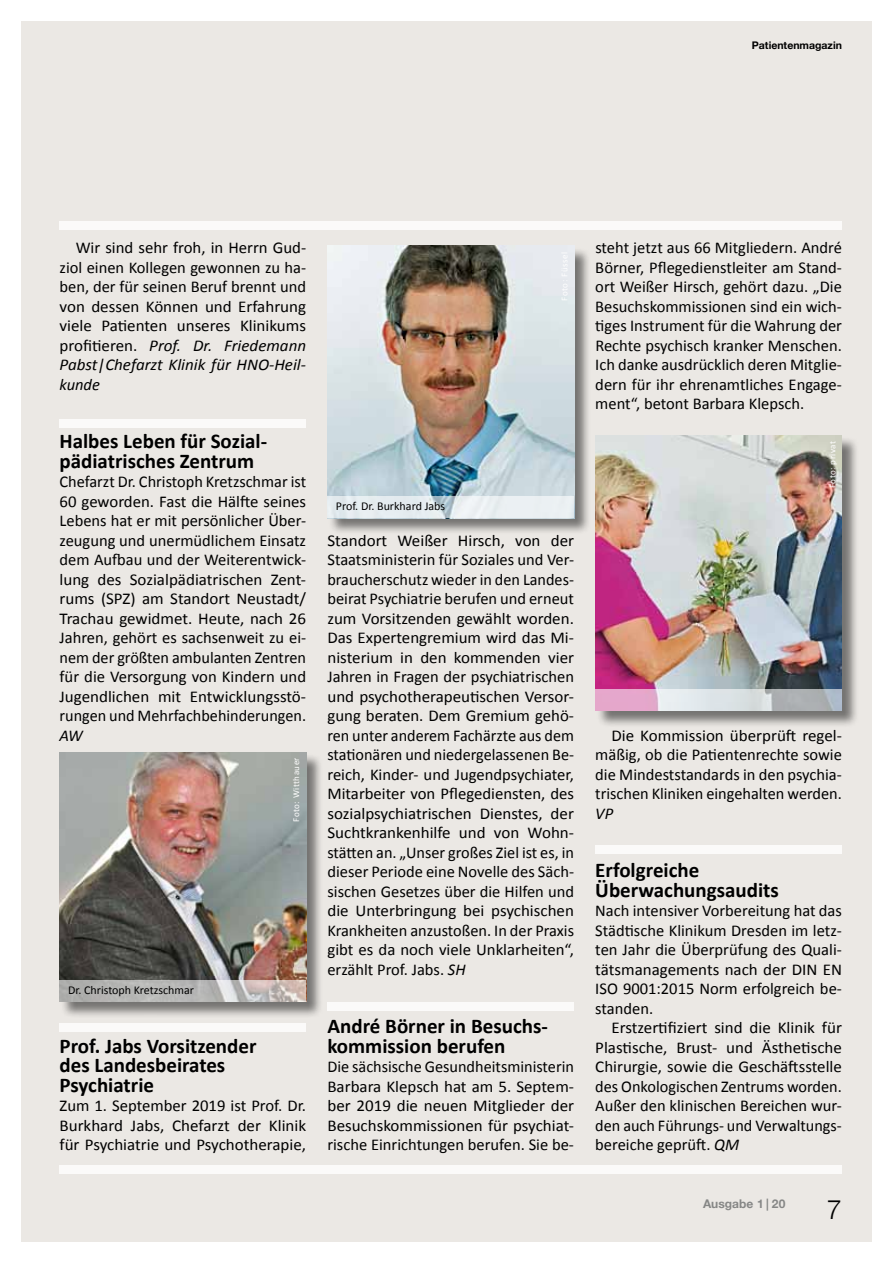
<style>
.page{position:relative;width:893px;height:1263px;background:#fff}
.page>*{position:absolute;margin:0;border:0;box-sizing:border-box;transform-origin:0 0}
.t1{font:300 27px "Helvetica Neue";color:#000}
.t2{font:700 21px/19.5px "Calibri";color:#000}
.t3{font:16.5px/19.5px "Calibri";color:#000;text-align:justify}
.t4{font:italic 16.5px "Calibri";color:#000}
.t5{font:12px "Calibri";color:#000}
.t6{font:700 12px "Helvetica Neue";color:#868786}
.t7{font:700 10.5px "Helvetica Neue";color:#000}
.t8{font:9px "Calibri";letter-spacing:.05em;color:#fff}
.s1{font-style:italic}
</style>
<div class="page">
<div style="left:21px;top:21px;width:851px;height:1221px;background:#ebe8e4"></div>
<div style="left:60px;top:1023px;width:246px;height:9px;background:#fff"></div>
<div style="left:60px;top:420px;width:246px;height:8px;background:#fff"></div>
<div style="left:327px;top:1002px;width:247px;height:8px;background:#fff"></div>
<div style="left:595px;top:845px;width:247px;height:8px;background:#fff"></div>
<div style="left:328px;top:247px;width:263px;height:288px;background:#000;opacity:.5"></div>
<img style="left:327px;top:246px;width:247px;height:251px">
<svg style="left:327px;top:497px;width:247px;height:21px;fill:#e9eff1"></svg>
<div style="left:60px;top:753px;width:263px;height:266px;background:#000;opacity:.5"></div>
<img style="left:60px;top:753px;width:246px;height:227px">
<div style="left:596px;top:436px;width:263px;height:291px;background:#000;opacity:.5"></div>
<img style="left:595px;top:435px;width:247px;height:254px">
<svg style="left:595px;top:689px;width:247px;height:21px"></svg>
<svg style="left:60px;top:980px;width:246px;height:22px;background:#bcb9b7"></svg>
<div style="left:60px;top:221px;width:782px;height:9px;background:#fff"></div>
<div style="left:60px;top:1165px;width:782px;height:8px;background:#fff"></div>
<p class="t7" style="left:752px;top:37px;width:92px">Patientenmagazin</p>
<p class="t3" style="left:60px;top:237px;width:248px;text-indent:16px">Wir sind sehr froh, in Herrn Gud&shy;ziol einen Kollegen gewonnen zu ha&shy;ben, der für seinen Beruf brennt und von dessen Können und Erfahrung viele Patienten unseres Klinikums profitieren. <span class="s1">Prof. Dr. Friedemann Pabst|Chefarzt Klinik für HNO-Heil&shy;kunde</span></p>
<p class="t2" style="left:60px;top:430px;width:209px">Halbes Leben für Sozial&shy;pädiatrisches Zentrum</p>
<p class="t3" style="left:60px;top:471px;width:248px">Chefarzt Dr. Christoph Kretzschmar ist 60 geworden. Fast die Hälfte seines Lebens hat er mit persönlicher Über&shy;zeugung und unermüdlichem Einsatz dem Aufbau und der Weiterentwick&shy;lung des Sozialpädiatrischen Zent&shy;rums (SPZ) am Standort Neustadt/ Trachau gewidmet. Heute, nach 26<br>Jahren, gehört es sachsenweit zu ei&shy;nem der größten ambulanten Zentren für die Versorgung von Kindern und Jugendlichen mit Entwicklungsstö&shy;rungen und Mehrfachbehinderungen.</p>
<p class="t4" style="left:60px;top:725px;width:25px">AW</p>
<p class="t5" style="left:68px;top:983px;width:128px">Dr. Christoph Kretzschmar</p>
<p class="t8" style="left:291px;top:822px;width:66px;rotate:-90deg">Foto: Witthauer</p>
<p class="t2" style="left:60px;top:1035px;width:199px">Prof. Jabs Vorsitzender des Landesbeirates<br>Psychiatrie</p>
<p class="t3" style="left:60px;top:1095px;width:248px">Zum 1. September 2019 ist Prof. Dr.<br>Burkhard Jabs, Chefarzt der Klinik für Psychiatrie und Psychotherapie,</p>
<p class="t5" style="left:336px;top:499px;width:111px">Prof. Dr. Burkhard Jabs</p>
<p class="t3" style="left:327px;top:530px;width:248px">Standort Weißer Hirsch, von der Staatsministerin für Soziales und Ver&shy;braucherschutz wieder in den Landes&shy;beirat Psychiatrie berufen und erneut zum Vorsitzenden gewählt worden.<br>Das Expertengremium wird das Mi&shy;nisterium in den kommenden vier Jahren in Fragen der psychiatrischen und psychotherapeutischen Versor&shy;gung beraten. Dem Gremium gehö&shy;ren unter anderem Fachärzte aus dem stationären und niedergelassenen Be&shy;reich, Kinder- und Jugendpsychiater, Mitarbeiter von Pflegediensten, des sozialpsychiatrischen Dienstes, der Suchtkrankenhilfe und von Wohn&shy;stätten an. „Unser großes Ziel ist es, in dieser Periode eine Novelle des Säch&shy;sischen Gesetzes über die Hilfen und die Unterbringung bei psychischen Krankheiten anzustoßen. In der Praxis gibt es da noch viele Unklarheiten“, erzählt Prof. Jabs. <span class="s1">SH</span></p>
<p class="t2" style="left:327px;top:1015px;width:222px">André Börner in Besuchs&shy;kommission berufen</p>
<p class="t3" style="left:327px;top:1056px;width:248px">Die sächsische Gesundheitsministerin Barbara Klepsch hat am 5. Septem&shy;ber 2019 die neuen Mitglieder der Besuchskommissionen für psychiat&shy;rische Einrichtungen berufen. Sie be-</p>
<p class="t3" style="left:595px;top:237px;width:248px">steht jetzt aus 66 Mitgliedern. André Börner, Pflegedienstleiter am Stand&shy;ort Weißer Hirsch, gehört dazu. „Die Besuchskommissionen sind ein wich&shy;tiges Instrument für die Wahrung der Rechte psychisch kranker Menschen.<br>Ich danke ausdrücklich deren Mitglie&shy;dern für ihr ehrenamtliches Engage&shy;ment“, betont Barbara Klepsch.</p>
<p class="t8" style="left:827px;top:488px;width:48px;rotate:-90deg">Foto: privat</p>
<p class="t3" style="left:595px;top:725px;width:248px;text-indent:16px">Die Kommission überprüft regel&shy;mäßig, ob die Patientenrechte sowie die Mindeststandards in den psychia&shy;trischen Kliniken eingehalten werden.</p>
<p class="t4" style="left:595px;top:803px;width:19px">VP</p>
<p class="t2" style="left:595px;top:859px;width:185px">Erfolgreiche<br>Überwachungsaudits</p>
<p class="t3" style="left:595px;top:900px;width:248px">Nach intensiver Vorbereitung hat das Städtische Klinikum Dresden im letz&shy;ten Jahr die Überprüfung des Quali&shy;tätsmanagements nach der DIN EN ISO 9001:2015 Norm erfolgreich be&shy;standen.</p>
<p class="t3" style="left:595px;top:1017px;width:248px;text-indent:16px">Erstzertifiziert sind die Klinik für Plastische, Brust- und Ästhetische Chirurgie, sowie die Geschäftsstelle des Onkologischen Zentrums worden.<br>Außer den klinischen Bereichen wur&shy;den auch Führungs- und Verwaltungs&shy;bereiche geprüft. <span class="s1">QM</span></p>
<p class="t6" style="left:703px;top:1195px;width:84px">Ausgabe 1 | 20</p>
<h1 class="t1" style="left:827px;top:1187px;width:17px">7</h1>
</div>
